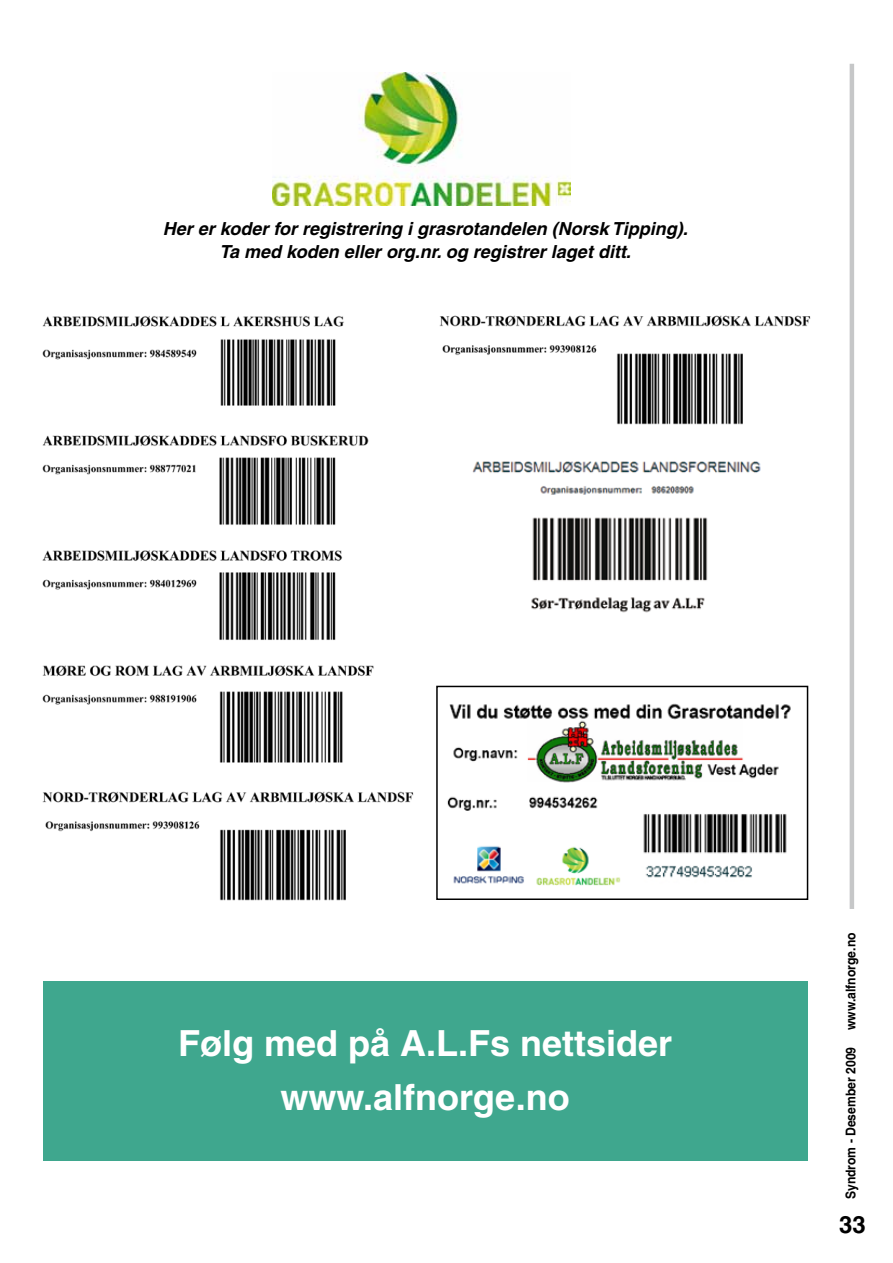
<style>
.page{position:relative;width:893px;height:1263px;background:#fff}
.page>*{position:absolute;margin:0;border:0;box-sizing:border-box;transform-origin:0 0}
.t1{font:700 36px/54px "Helvetica";color:#fff;text-align:center}
.t2{font:700 24px "Helvetica";color:#000}
.t3{font:italic 700 18px/22.5px "Helvetica";color:#000;text-align:center}
.t4{font:700 13.5px "Helvetica";color:#000;scale:.9 1}
</style>
<div class="page">
<hr style="left:850px;top:64px;width:4px;height:845px;background:#c6c7c8">
<div style="left:43px;top:982px;width:764px;height:179px;background:#3fa78e"></div>
<img style="left:42px;top:316px;width:372px;height:585px">
<img style="left:439px;top:315px;width:372px;height:110px">
<img style="left:472px;top:461px;width:289px;height:152px">
<img style="left:447px;top:703px;width:344px;height:183px">
<div style="left:436px;top:686px;width:372px;height:214px;border:2px solid #000"></div>
<img style="left:272px;top:72px;width:298px;height:133px">
<p class="t3" style="left:163px;top:217px;width:527px">Her er koder for registrering i grasrotandelen (Norsk Tipping).<br>Ta med koden eller org.nr. og registrer laget ditt.</p>
<h1 class="t1" style="left:178px;top:1015px;width:496px">Følg med på A.L.Fs nettsider www.alfnorge.no</h1>
<p class="t4" style="left:842px;top:1030px;width:110px;rotate:-90deg">www.alfnorge.no</p>
<p class="t4" style="left:842px;top:1199px;width:171px;rotate:-90deg">Syndrom - Desember 2009</p>
<h2 class="t2" style="left:839px;top:1209px;width:28px">33</h2>
</div>
